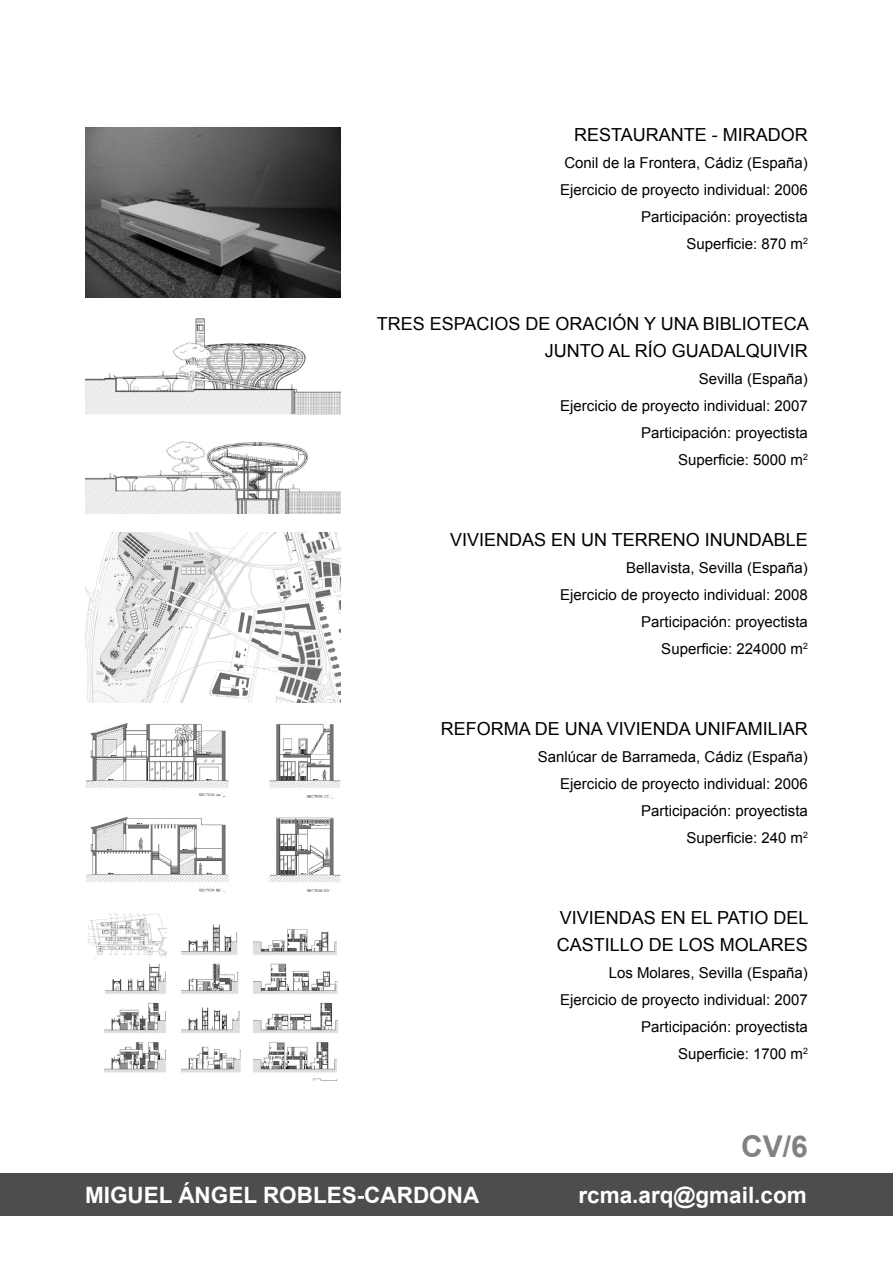
<style>
.page{position:relative;width:893px;height:1263px;background:#fff}
.page>*{position:absolute;margin:0;border:0;box-sizing:border-box;transform-origin:0 0}
.t1{font:700 30px "Arial";color:#808285}
.t2{font:700 22.5px "Arial";color:#fff}
.t3{font:18px "Arial";color:#000}
.t4{font:15px/27px "Arial";color:#000;text-align:right}
</style>
<div class="page">
<div style="left:0;top:1174px;width:893px;height:42px;background:#4d4d4f"></div>
<img style="left:85px;top:723px;width:255px;height:169px">
<img style="left:85px;top:533px;width:255px;height:170px">
<img style="left:85px;top:318px;width:255px;height:97px">
<img style="left:85px;top:441px;width:255px;height:72px">
<img style="left:88px;top:913px;width:250px;height:168px">
<img style="left:85px;top:128px;width:255px;height:170px">
<p class="t3" style="left:574px;top:123px;width:26px">Restaurante</p>
<p class="t3" style="left:712px;top:123px;width:39px">- Mirador</p>
<p class="t4" style="left:560px;top:149px;width:249px">Conil de la Frontera, Cádiz (España)<br>Ejercicio de proyecto individual: 2006<br>Participación: proyectista<br>Superficie: 870 m<sup>2</sup></p>
<p class="t3" style="left:377px;top:312px;width:24px">Tres</p>
<p class="t3" style="left:430px;top:312px;width:13px">espacios</p>
<p class="t3" style="left:525px;top:312px;width:42px">de oraci</p>
<p class="t3" style="left:612px;top:312px;width:62px">ónyuna</p>
<p class="t3" style="left:703px;top:312px;width:12px">biblioteca</p>
<p class="t3" style="left:545px;top:339px;width:13px">junto</p>
<p class="t3" style="left:609px;top:339px;width:38px">al río</p>
<p class="t3" style="left:672px;top:339px;width:26px">Guadalquivir</p>
<p class="t4" style="left:560px;top:365px;width:249px">Sevilla (España)<br>Ejercicio de proyecto individual: 2007<br>Participación: proyectista<br>Superficie: 5000 m<sup>2</sup></p>
<p class="t3" style="left:450px;top:528px;width:12px">viviendas</p>
<p class="t3" style="left:551px;top:528px;width:75px">enunterreno</p>
<p class="t3" style="left:705px;top:528px;width:105px">INUNDABLE</p>
<p class="t4" style="left:560px;top:554px;width:249px">Bellavista, Sevilla (España)<br>Ejercicio de proyecto individual: 2008<br>Participación: proyectista<br>Superficie: 224000 m<sup>2</sup></p>
<p class="t3" style="left:441px;top:717px;width:27px">Reforma</p>
<p class="t3" style="left:535px;top:717px;width:44px">de una</p>
<p class="t3" style="left:607px;top:717px;width:12px">vivienda</p>
<p class="t3" style="left:695px;top:717px;width:12px">unifamiliar</p>
<p class="t4" style="left:538px;top:743px;width:272px">Sanlúcar de Barrameda, Cádiz (España)<br>Ejercicio de proyecto individual: 2006<br>Participación: proyectista<br>Superficie: 240 m<sup>2</sup></p>
<p class="t3" style="left:560px;top:906px;width:24px">Viviendas</p>
<p class="t3" style="left:661px;top:906px;width:68px">enelpatio</p>
<p class="t3" style="left:774px;top:906px;width:37px">de L</p>
<p class="t3" style="left:557px;top:933px;width:25px">Castillo</p>
<p class="t3" style="left:649px;top:933px;width:99px">de Los Molares</p>
<p class="t4" style="left:560px;top:959px;width:249px">Los Molares, Sevilla (España)<br>Ejercicio de proyecto individual: 2007<br>Participación: proyectista<br>Superficie: 1700 m<sup>2</sup></p>
<h1 class="t1" style="left:741px;top:1127px;width:68px">CV/6</h1>
<h2 class="t2" style="left:85px;top:1180px;width:396px">MIGUEL ÁNGEL ROBLES-CARDONA</h2>
<h2 class="t2" style="left:578px;top:1180px;width:230px">rcma.arq@gmail.com</h2>
</div>
